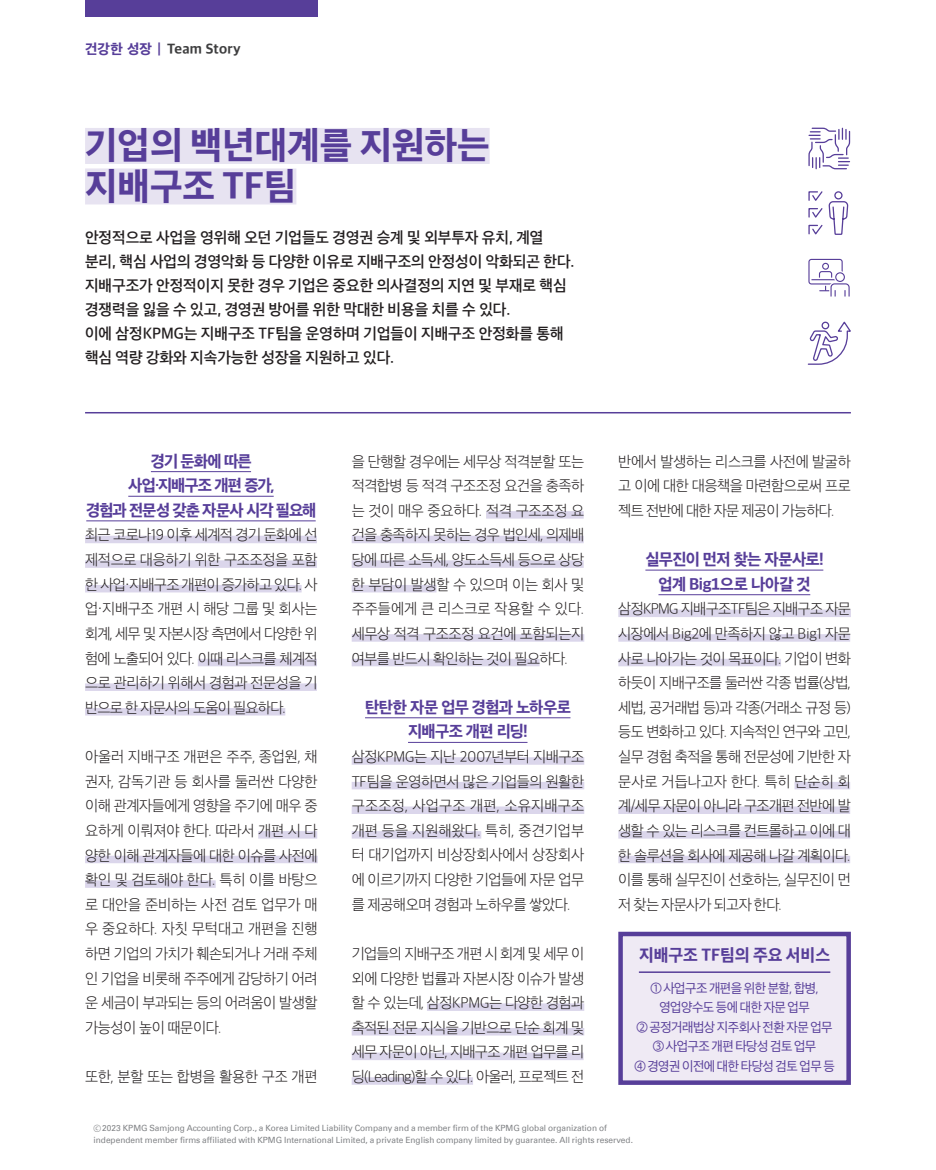
<style>
.page{position:relative;width:936px;height:1170px;background:#fff}
.page>*{position:absolute;margin:0;border:0;box-sizing:border-box;transform-origin:0 0}
.t1{font:36px/40.5px "SD Gothic Neoa h Ex Bd";color:#573e99}
.t2{font:16.5px "SD Gothic Neoa h Ex Bd";color:#573e99}
.t3{font:15.75px/24.6px "SD Gothic Neoa Uni h Eb";letter-spacing:-.045em;color:#573e99;text-align:center}
.t4{font:15px/24px "SD Gothic Neoa f Sm";color:#231f20}
.t5{font:14.55px/24.6px "SD Gothic Neoa b Ult Lt";letter-spacing:-.035em;color:#231f20;text-align:justify}
.t6{font:14.55px "SD Gothic Neoa b Ult Lt";letter-spacing:-.015em;color:#231f20}
.t7{font:13.5px "SD Gothic Neoa h Ex Bd";letter-spacing:.01em;color:#3e3e3f}
.t8{font:12.75px/19.5px "SD Gothic Neoa d Rg";letter-spacing:-.04em;color:#573e99;text-align:center}
.t9{font:8.55px/12.5px "Universfor KPMG";color:#808285}
.s1{color:#573e99}
.s2{font-family:"SD Gothic Neoa Uni b Ul"}
</style>
<div class="page">
<div style="left:85px;top:0;width:232px;height:17px;background:#573e99"></div>
<div style="left:85px;top:128px;width:404px;height:36px;background:#e7e3f1"></div>
<div style="left:85px;top:168px;width:211px;height:36px;background:#e7e3f1"></div>
<hr style="left:151px;top:471px;width:100px;height:1px;background:#573e99">
<hr style="left:128px;top:496px;width:146px;height:1px;background:#573e99">
<hr style="left:86px;top:520px;width:230px;height:1px;background:#573e99">
<div style="left:85px;top:535px;width:232px;height:8px;background:#dbd6eb"></div>
<div style="left:85px;top:560px;width:232px;height:8px;background:#dbd6eb"></div>
<div style="left:85px;top:585px;width:216px;height:7px;background:#dbd6eb"></div>
<div style="left:198px;top:658px;width:119px;height:8px;background:#dbd6eb"></div>
<div style="left:85px;top:683px;width:232px;height:8px;background:#dbd6eb"></div>
<div style="left:85px;top:708px;width:200px;height:7px;background:#dbd6eb"></div>
<div style="left:258px;top:831px;width:59px;height:7px;background:#dbd6eb"></div>
<div style="left:85px;top:855px;width:232px;height:8px;background:#dbd6eb"></div>
<div style="left:85px;top:880px;width:131px;height:7px;background:#dbd6eb"></div>
<div style="left:486px;top:511px;width:97px;height:7px;background:#dbd6eb"></div>
<div style="left:351px;top:535px;width:232px;height:8px;background:#dbd6eb"></div>
<div style="left:351px;top:560px;width:232px;height:8px;background:#dbd6eb"></div>
<div style="left:351px;top:585px;width:85px;height:7px;background:#dbd6eb"></div>
<div style="left:351px;top:634px;width:233px;height:7px;background:#dbd6eb"></div>
<div style="left:351px;top:658px;width:188px;height:8px;background:#dbd6eb"></div>
<hr style="left:365px;top:717px;width:205px;height:1px;background:#573e99">
<hr style="left:408px;top:742px;width:119px;height:1px;background:#573e99">
<div style="left:351px;top:757px;width:233px;height:7px;background:#dbd6eb"></div>
<div style="left:351px;top:781px;width:233px;height:8px;background:#dbd6eb"></div>
<div style="left:351px;top:806px;width:233px;height:8px;background:#dbd6eb"></div>
<div style="left:351px;top:831px;width:130px;height:7px;background:#dbd6eb"></div>
<div style="left:427px;top:1003px;width:157px;height:7px;background:#dbd6eb"></div>
<div style="left:351px;top:1027px;width:233px;height:8px;background:#dbd6eb"></div>
<div style="left:351px;top:1052px;width:232px;height:8px;background:#dbd6eb"></div>
<div style="left:351px;top:1077px;width:122px;height:7px;background:#dbd6eb"></div>
<hr style="left:85px;top:412px;width:765px;height:1px;background:#573e99">
<div style="left:618px;top:931px;width:232px;height:153px;background:#efeaf4;border:4px solid #573e99"></div>
<hr style="left:639px;top:971px;width:191px;height:1px;background:#573e99">
<hr style="left:645px;top:569px;width:178px;height:1px;background:#573e99">
<hr style="left:658px;top:594px;width:152px;height:1px;background:#573e99">
<div style="left:618px;top:609px;width:232px;height:8px;background:#dbd6eb"></div>
<div style="left:618px;top:634px;width:232px;height:7px;background:#dbd6eb"></div>
<div style="left:618px;top:658px;width:163px;height:8px;background:#dbd6eb"></div>
<div style="left:794px;top:781px;width:56px;height:8px;background:#dbd6eb"></div>
<div style="left:618px;top:806px;width:232px;height:8px;background:#dbd6eb"></div>
<div style="left:618px;top:831px;width:232px;height:7px;background:#dbd6eb"></div>
<div style="left:618px;top:855px;width:232px;height:8px;background:#dbd6eb"></div>
<svg style="left:808px;top:127px;width:43px;height:108px"></svg>
<svg style="left:807px;top:321px;width:44px;height:44px"></svg>
<svg style="left:808px;top:258px;width:42px;height:39px"></svg>
<p class="t7" style="left:85px;top:42px;width:157px"><span class="s1">건강한 성장 |</span> Team Story</p>
<h1 class="t1" style="left:85px;top:125px;width:406px">기업의 백년대계를 지원하는 지배구조 TF팀</h1>
<p class="t4" style="left:85px;top:225px;width:491px">안정적으로 사업을 영위해 오던 기업들도 경영권 승계 및 외부투자 유치, 계열 분리, 핵심 사업의 경영악화 등 다양한 이유로 지배구조의 안정성이 악화되곤 한다. 지배구조가 안정적이지 못한 경우 기업은 중요한 의사결정의 지연 및 부재로 핵심 경쟁력을 잃을 수 있고, 경영권 방어를 위한 막대한 비용을 치를 수 있다.<br>이에 삼정KPMG는 지배구조 TF팀을 운영하며 기업들이 지배구조 안정화를 통해 핵심 역량 강화와 지속가능한 성장을 지원하고 있다.</p>
<p class="t3" style="left:86px;top:448px;width:232px">경기 둔화에 따른<br>사업·지배구조 개편 증가,<br>경험과 전문성 갖춘 자문사 시각 필요해</p>
<p class="t5" style="left:85px;top:522px;width:234px">최근 코로나19 이후 세계적 경기 둔화에 선 제적으로 대응하기 위한 구조조정을 포함 한 사업·지배구조 개편이 증가하고 있다. 사 업·지배구조 개편 시 해당 그룹 및 회사는 회계, 세무 및 자본시장 측면에서 다양한 위 험에 노출되어 있다. 이때 리스크를 체계적 으로 관리하기 위해서 경험과 전문성을 기 반으로 한 자문사의 도움이 필요하다.</p>
<p class="t5" style="left:85px;top:744px;width:234px">아울러 지배구조 개편은 주주, 종업원, 채 권자, 감독기관 등 회사를 둘러싼 다양한 이해 관계자들에게 영향을 주기에 매우 중 요하게 이뤄져야 한다. 따라서 개편 시 다 양한 이해 관계자들에 대한 이슈를 사전에 확인 및 검토해야 한다. 특히 이를 바탕으 로 대안을 준비하는 사전 검토 업무가 매 우 중요하다. 자칫 무턱대고 개편을 진행 하면 기업의 가치가 훼손되거나 거래 주체 인 기업을 비롯해 주주에게 감당하기 어려 운 세금이 부과되는 등의 어려움이 발생할 가능성이 높이 때문이다.</p>
<p class="t6" style="left:85px;top:1069px;width:234px">또한, 분할 또는 합병을 활용한 구조 개편</p>
<p class="t5" style="left:351px;top:449px;width:234px">을 단행할 경우에는 세무상 적격분할 또는 적격합병 등 적격 구조조정 요건을 충족하 는 것이 매우 중요하다. 적격 구조조정 요 건을 충족하지 못하는 경우 법인세, 의제배 당에 따른 소득세, 양도소득세 등으로 상당 한 부담이 발생할 수 있으며 이는 회사 및 주주들에게 큰 리스크로 작용할 수 있다. 세무상 적격 구조조정 요건에 포함되는지 여부를 반드시 확인하는 것이 필요하다.</p>
<p class="t3" style="left:365px;top:694px;width:207px">탄탄한 자문 업무 경험과 노하우로 지배구조 개편 리딩!</p>
<p class="t5" style="left:351px;top:744px;width:234px">삼정KPMG는 지난 2007년부터 지배구조 TF팀을 운영하면서 많은 기업들의 원활한 구조조정, 사업구조 개편, 소유지배구조 개편 등을 지원해왔다. 특히, 중견기업부 터 대기업까지 비상장회사에서 상장회사 에 이르기까지 다양한 기업들에 자문 업무 를 제공해오며 경험과 노하우를 쌓았다.</p>
<p class="t5" style="left:351px;top:941px;width:234px">기업들의 지배구조 개편 시 회계 및 세무 이 외에 다양한 법률과 자본시장 이슈가 발생 할 수 있는데, 삼정KPMG는 다양한 경험과 축적된 전문 지식을 기반으로 단순 회계 및 세무 자문이 아닌, 지배구조 개편 업무를 리 딩(Leading)할 수 있다. 아울러, 프로젝트 전</p>
<p class="t2" style="left:639px;top:946px;width:192px">지배구조 TF팀의 주요 서비스</p>
<p class="t5" style="left:618px;top:449px;width:234px">반에서 발생하는 리스크를 사전에 발굴하 고 이에 대한 대응책을 마련함으로써 프로 젝트 전반에 대한 자문 제공이 가능하다.</p>
<p class="t3" style="left:645px;top:547px;width:180px">실무진이 먼저 찾는 자문사로! 업계 Big1으로 나아갈 것</p>
<p class="t5" style="left:618px;top:596px;width:234px">삼정KPMG 지배구조TF팀은 지배구조 자문 시장에서 Big2에 만족하지 않고 Big1 자문 사로 나아가는 것이 목표이다. 기업이 변화 하듯이 지배구조를 둘러싼 각종 법률(상법, 세법, 공거래법 등)과 각종(거래소 규정 등) 등도 변화하고 있다. 지속적인 연구와 고민, 실무 경험 축적을 통해 전문성에 기반한 자 문사로 거듭나고자 한다. 특히 단순히 회 계/세무 자문이 아니라 구조개편 전반에 발 생할 수 있는 리스크를 컨트롤하고 이에 대 한 솔루션을 회사에 제공해 나갈 계획이다. 이를 통해 실무진이 선호하는, 실무진이 먼 저 찾는 자문사가 되고자 한다.</p>
<p class="t8" style="left:634px;top:977px;width:202px">① 사업구조 개편을 위한 분할, 합병, 영업양수도 등에 대한 자문 업무<br>② 공정거래법상 지주회사 전환 자문 업무<br>③ 사업구조 개편 타당성 검토 업무<br>④ 경영권 이전에 대한 타당성 검토 업무 등</p>
<p class="t9" style="left:94px;top:1121px;width:541px"><span class="s2">ⓒ</span> 2023 KPMG Samjong Accounting Corp., a Korea Limited Liability Company and a member firm of the KPMG global organization of independent member firms affiliated with KPMG International Limited, a private English company limited by guarantee. All rights reserved.</p>
</div>
